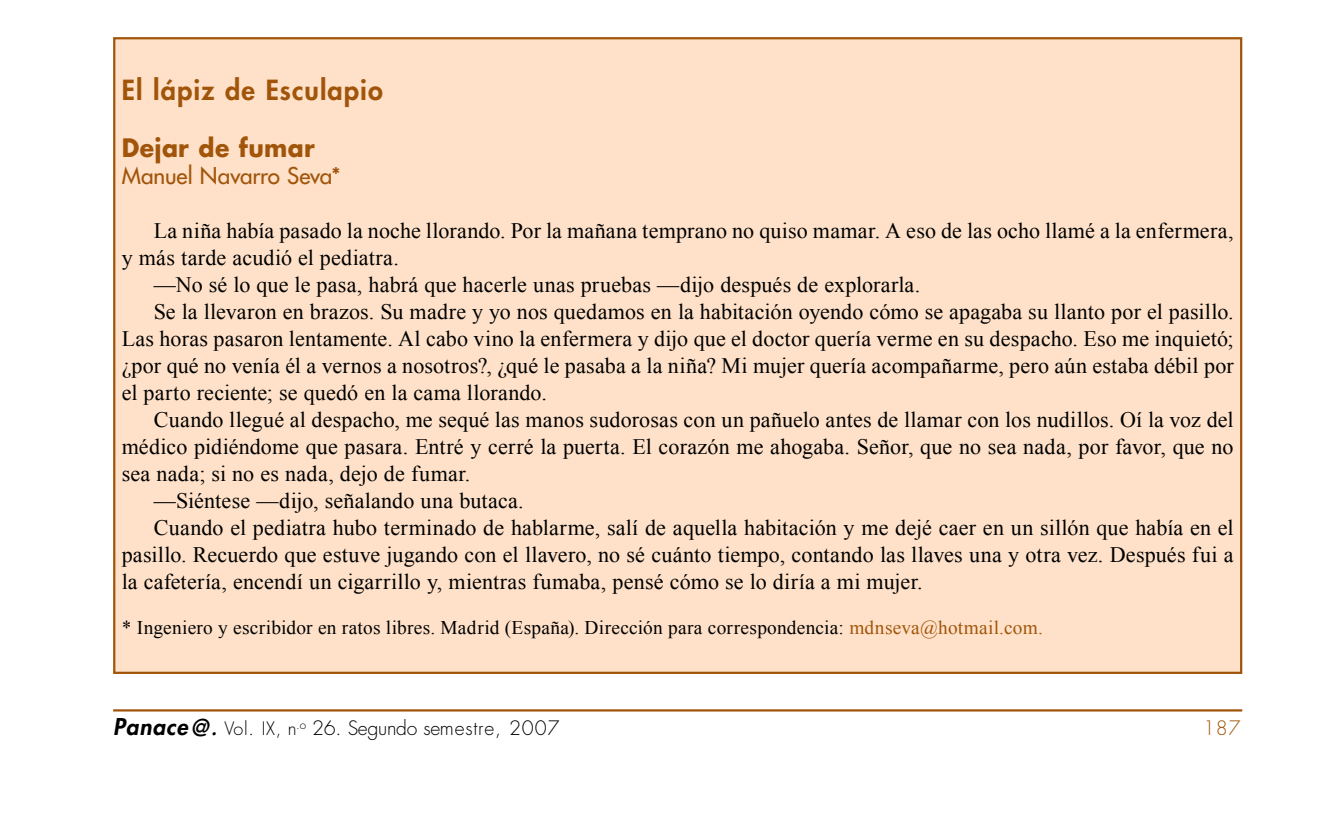
<style>
.page{position:relative;width:1338px;height:838px;background:#fff}
.page>*{position:absolute;margin:0;border:0;box-sizing:border-box;transform-origin:0 0}
.t1{font:800 27px "Futura Std";letter-spacing:.04em;color:#a1550b}
.t2{font:700 24.75px "Futura Std";letter-spacing:.015em;color:#a1550b;scale:.95 1}
.t3{font:500 22.5px "Futura Std";letter-spacing:-.005em;color:#a1550b}
.t4{font:22.05px "Times New Roman";letter-spacing:.005em;color:#000}
.t5{font:19.35px "Times New Roman";letter-spacing:.015em;color:#000}
.t6{font:300 19.35px "Futura Std";letter-spacing:-.015em;color:#000}
.t7{font:300 19.35px "Futura Std";color:#a1550b}
.s1{color:#a1550b}
.s2{font-weight:800;font-style:italic;font-size:22.5px}
.s3{font-weight:800;font-style:italic;font-size:18px}
.s4{font-size:18px}
</style>
<div class="page">
<hr style="left:113px;top:709px;width:1129px;height:2px;background:#a1550b">
<div style="left:114px;top:38px;width:1127px;height:635px;background:#fee1c8"></div>
<p class="t1" style="left:122px;top:73px;width:263px">El lápiz de Esculapio</p>
<p class="t2" style="left:122px;top:131px;width:205px">Dejar de fumar</p>
<p class="t3" style="left:122px;top:161px;width:221px">Manuel Navarro Seva*</p>
<p class="t4" style="left:154px;top:215px;width:1081px">La niña había pasado la noche llorando. Por la mañana temprano no quiso mamar. A eso de las ocho llamé a la enfermera,</p>
<p class="t4" style="left:122px;top:242px;width:279px">y más tarde acudió el pediatra.</p>
<p class="t4" style="left:154px;top:269px;width:768px">—No sé lo que le pasa, habrá que hacerle unas pruebas —dijo después de explorarla.</p>
<p class="t4" style="left:154px;top:296px;width:1081px">Se la llevaron en brazos. Su madre y yo nos quedamos en la habitación oyendo cómo se apagaba su llanto por el pasillo.</p>
<p class="t4" style="left:122px;top:323px;width:1113px">Las horas pasaron lentamente. Al cabo vino la enfermera y dijo que el doctor quería verme en su despacho. Eso me inquietó;</p>
<p class="t4" style="left:122px;top:350px;width:1113px">¿por qué no venía él a vernos a nosotros?, ¿qué le pasaba a la niña? Mi mujer quería acompañarme, pero aún estaba débil por</p>
<p class="t4" style="left:122px;top:377px;width:426px">el parto reciente; se quedó en la cama llorando.</p>
<p class="t4" style="left:154px;top:404px;width:1081px">Cuando llegué al despacho, me sequé las manos sudorosas con un pañuelo antes de llamar con los nudillos. Oí la voz del</p>
<p class="t4" style="left:122px;top:431px;width:1113px">médico pidiéndome que pasara. Entré y cerré la puerta. El corazón me ahogaba. Señor, que no sea nada, por favor, que no</p>
<p class="t4" style="left:122px;top:458px;width:350px">sea nada; si no es nada, dejo de fumar.</p>
<p class="t4" style="left:154px;top:485px;width:372px">—Siéntese —dijo, señalando una butaca.</p>
<p class="t4" style="left:154px;top:512px;width:1081px">Cuando el pediatra hubo terminado de hablarme, salí de aquella habitación y me dejé caer en un sillón que había en el</p>
<p class="t4" style="left:122px;top:539px;width:1113px">pasillo. Recuerdo que estuve jugando con el llavero, no sé cuánto tiempo, contando las llaves una y otra vez. Después fui a</p>
<p class="t4" style="left:122px;top:566px;width:802px">la cafetería, encendí un cigarrillo y, mientras fumaba, pensé cómo se lo diría a mi mujer.</p>
<p class="t5" style="left:122px;top:614px;width:922px">* Ingeniero y escribidor en ratos libres. Madrid (España). Dirección para correspondencia: <span class="s1">mdnseva@hotmail.com.</span></p>
<p class="t6" style="left:113px;top:716px;width:448px"><span class="s2">Panace@</span><span class="s3">.</span> <span class="s4">Vol. IX, n</span><sup>.o</sup> 26. Segundo semestre, 2007</p>
<p class="t7" style="left:1203px;top:716px;width:39px">187</p>
</div>
